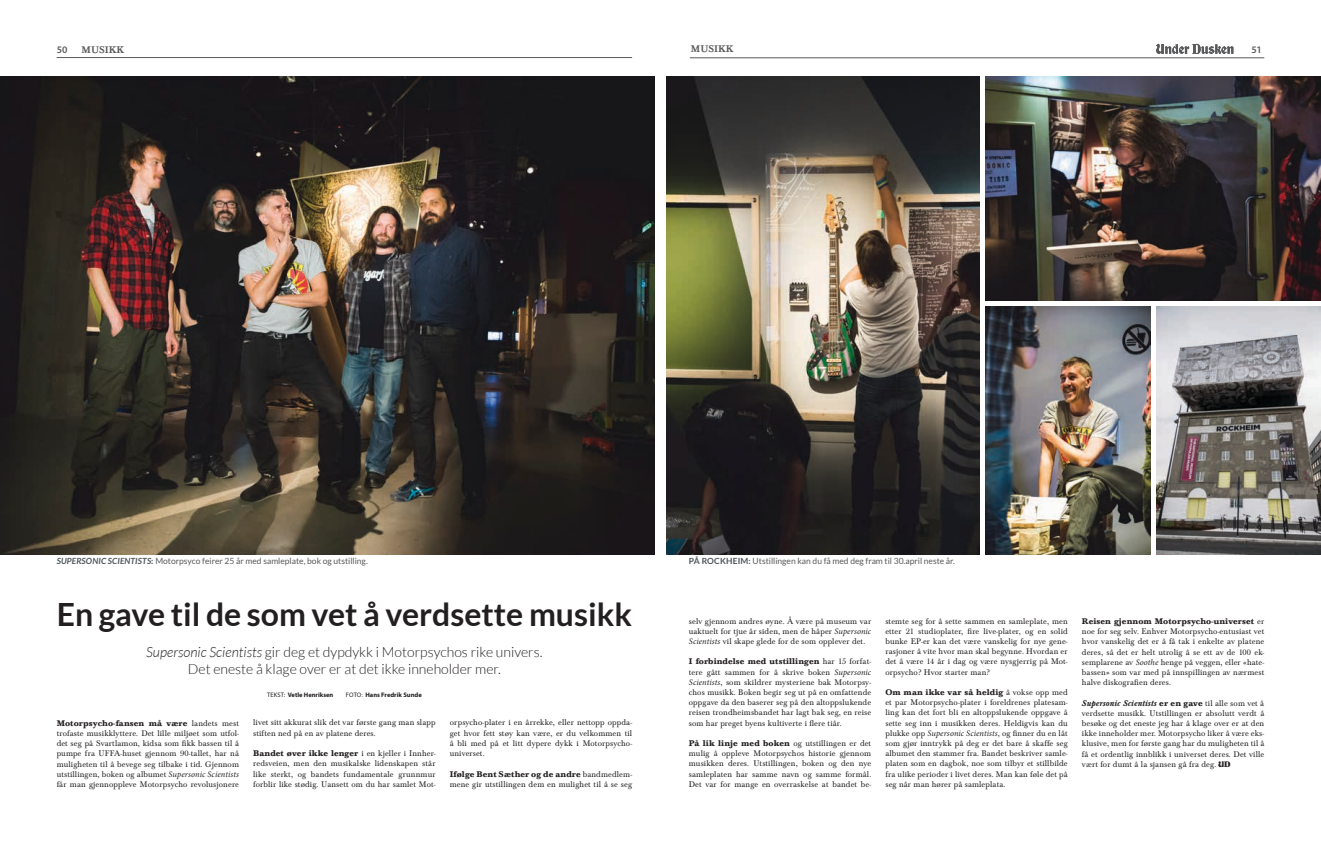
<style>
.page{position:relative;width:1321px;height:851px;background:#fff}
.page>*{position:absolute;margin:0;border:0;box-sizing:border-box;transform-origin:0 0}
.t1{font:700 32px "Lato";color:#231f20}
.t2{font:300 14px/16.8px "Lato";color:#231f20;text-align:center}
.t3{font:500 10px "Baskerville T";color:#58595b}
.t4{font:600 10px "Myriad Pro";color:#58595b}
.t5{font:8.5px/10.2px "Baskerville T";letter-spacing:.015em;color:#231f20;text-align:justify}
.t6{font:8.5px "Lato";color:#58595b}
.t7{font:700 6.5px "Myriad Pro";color:#231f20}
.t8{font:6.5px "Myriad Pro";color:#231f20}
.s1{font-weight:700;font-style:italic;color:#4e555b}
.s2{font-weight:700;color:#4e555b}
.s3{font-style:italic}
.s4{font-weight:400}
.s5{font-weight:700}
.s6{font-family:"Minion Pro";font-style:italic}
.s7{font-weight:500;font-style:italic}
.s8{font-family:"Under Dusken"}
</style>
<div class="page">
<svg style="left:1156px;top:44px;width:77px;height:10px"></svg>
<hr style="left:690px;top:57px;width:574px;height:1px;background:#58595b">
<hr style="left:57px;top:57px;width:575px;height:1px;background:#58595b">
<img style="left:666px;top:76px;width:313px;height:478px">
<img style="left:986px;top:76px;width:335px;height:224px">
<img style="left:986px;top:307px;width:165px;height:247px">
<img style="left:1157px;top:307px;width:164px;height:247px">
<img style="left:0;top:76px;width:655px;height:478px">
<p class="t4" style="left:57px;top:43px;width:12px">50</p>
<p class="t3" style="left:82px;top:43px;width:44px">MUSIKK</p>
<p class="t3" style="left:691px;top:43px;width:44px">MUSIKK</p>
<p class="t4" style="left:1251px;top:43px;width:12px">51</p>
<p class="t6" style="left:57px;top:556px;width:313px"><span class="s1">SUPERSONIC SCIENTISTS</span><span class="s2">:</span> Motorpsyco feirer 25 år med samleplate, bok og utstilling.</p>
<h1 class="t1" style="left:57px;top:596px;width:577px">En gave til de som vet å verdsette musikk</h1>
<h2 class="t2" style="left:146px;top:643px;width:398px"><span class="s3">Supersonic Scientists</span> gir deg et dypdykk i Motorpsychos rike univers.<br>Det eneste å klage over er at det ikke inneholder mer.</h2>
<p class="t7" style="left:267px;top:690px;width:68px"><span class="s4">TEKST:</span> Vetle Henriksen</p>
<p class="t8" style="left:346px;top:690px;width:9px">FOTO</p>
<p class="t7" style="left:361px;top:690px;width:62px"><span class="s4">:</span> Hans Fredrik Sunde</p>
<p class="t5" style="left:57px;top:718px;width:184px"><span class="s5">Motorpsycho-fansen må være</span> landets mest trofaste musikklyttere. Det lille miljøet som utfol&shy;det seg på Svartlamon, kidsa som fikk bassen til å pumpe fra UFFA-huset gjennom 90-tallet, har nå muligheten til å bevege seg tilbake i tid. Gjennom utstillingen, boken og albumet <span class="s6">Supersonic Scientists </span>får man gjennoppleve Motorpsycho revolusjonere</p>
<p class="t5" style="left:253px;top:717px;width:184px">livet sitt akkurat slik det var første gang man slapp stiften ned på en av platene deres.</p>
<p class="t5" style="left:253px;top:748px;width:184px"><span class="s5">Bandet øver ikke lenger</span> i en kjeller i Innher&shy;redsveien, men den musikalske lidenskapen står like sterkt, og bandets fundamentale grunnmur forblir like stødig. Uansett om du har samlet Mot-</p>
<p class="t5" style="left:450px;top:717px;width:184px">orpsycho-plater i en årrekke, eller nettopp oppda&shy;get hvor fett støy kan være, er du velkommen til å bli med på et litt dypere dykk i Motorpsycho&shy;universet.</p>
<p class="t5" style="left:450px;top:768px;width:184px"><span class="s5">Ifølge Bent Sæther og de andre</span> bandmedlem&shy;mene gir utstillingen dem en mulighet til å se seg</p>
<p class="t6" style="left:689px;top:556px;width:268px"><span class="s2">På rockh eim:</span> Utstillingen kan du få med deg fram til 30.april neste år.</p>
<p class="t5" style="left:689px;top:615px;width:184px">selv gjennom andres øyne. Å være på museum var uaktuelt for tjue år siden, men de håper <span class="s6">Supersonic Scientists</span> vil skape glede for de som opplever det.</p>
<p class="t5" style="left:689px;top:656px;width:184px"><span class="s5">I forbindelse med utstillingen</span> har 15 forfat&shy;tere gått sammen for å skrive boken <span class="s6">Supersonic Scientists</span>, som skildrer mysteriene bak Motorpsy&shy;chos musikk. Boken begir seg ut på en omfattende oppgave da den baserer seg på den altoppslukende reisen trondheimsbandet har lagt bak seg, en reise som har preget byens kultiverte i flere tiår.</p>
<p class="t5" style="left:689px;top:738px;width:184px"><span class="s5">På lik linje med boken</span> og utstillingen er det mulig å oppleve Motorpsychos historie gjennom musikken deres. Utstillingen, boken og den nye samleplaten har samme navn og samme formål.<br>Det var for mange en overraskelse at bandet be-</p>
<p class="t5" style="left:885px;top:615px;width:184px">stemte seg for å sette sammen en samleplate, men etter 21 studioplater, fire live-plater, og en solid bunke EP-er kan det være vanskelig for nye gene&shy;rasjoner å vite hvor man skal begynne. Hvordan er det å være 14 år i dag og være nysgjerrig på Mot&shy;orpsycho? Hvor starter man?</p>
<p class="t5" style="left:885px;top:687px;width:184px"><span class="s5">Om man ikke var så heldig</span> å vokse opp med et par Motorpsycho-plater i foreldrenes platesam&shy;ling kan det fort bli en altoppslukende oppgave å sette seg inn i musikken deres. Heldigvis kan du plukke opp <span class="s6">Supersonic Scientists</span>, og finner du en låt som gjør inntrykk på deg er det bare å skaffe seg albumet den stammer fra. Bandet beskriver samle&shy;platen som en dagbok, noe som tilbyr et stillbilde fra ulike perioder i livet deres. Man kan føle det på seg når man hører på samleplata.</p>
<p class="t5" style="left:1082px;top:616px;width:184px"><span class="s5">Reisen gjennom Motorpsycho-universet</span> er noe for seg selv. Enhver Motorpsycho-entusiast vet hvor vanskelig det er å få tak i enkelte av platene deres, så det er helt utrolig å se ett av de 100 ek&shy;semplarene av <span class="s6">Soothe</span> henge på veggen, eller «hate&shy;bassen» som var med på innspillingen av nærmest halve diskografien deres.</p>
<p class="t5" style="left:1082px;top:697px;width:184px"><span class="s7">Supersonic Scientists</span> <span class="s5">er en gave</span> til alle som vet å verdsette musikk. Utstillingen er absolutt verdt å besøke og det eneste jeg har å klage over er at den ikke inneholder mer. Motorpsycho liker å være eks&shy;klusive, men for første gang har du muligheten til å få et ordentlig innblikk i universet deres. Det ville vært for dumt å la sjansen gå fra deg. <span class="s8">UD</span></p>
</div>
